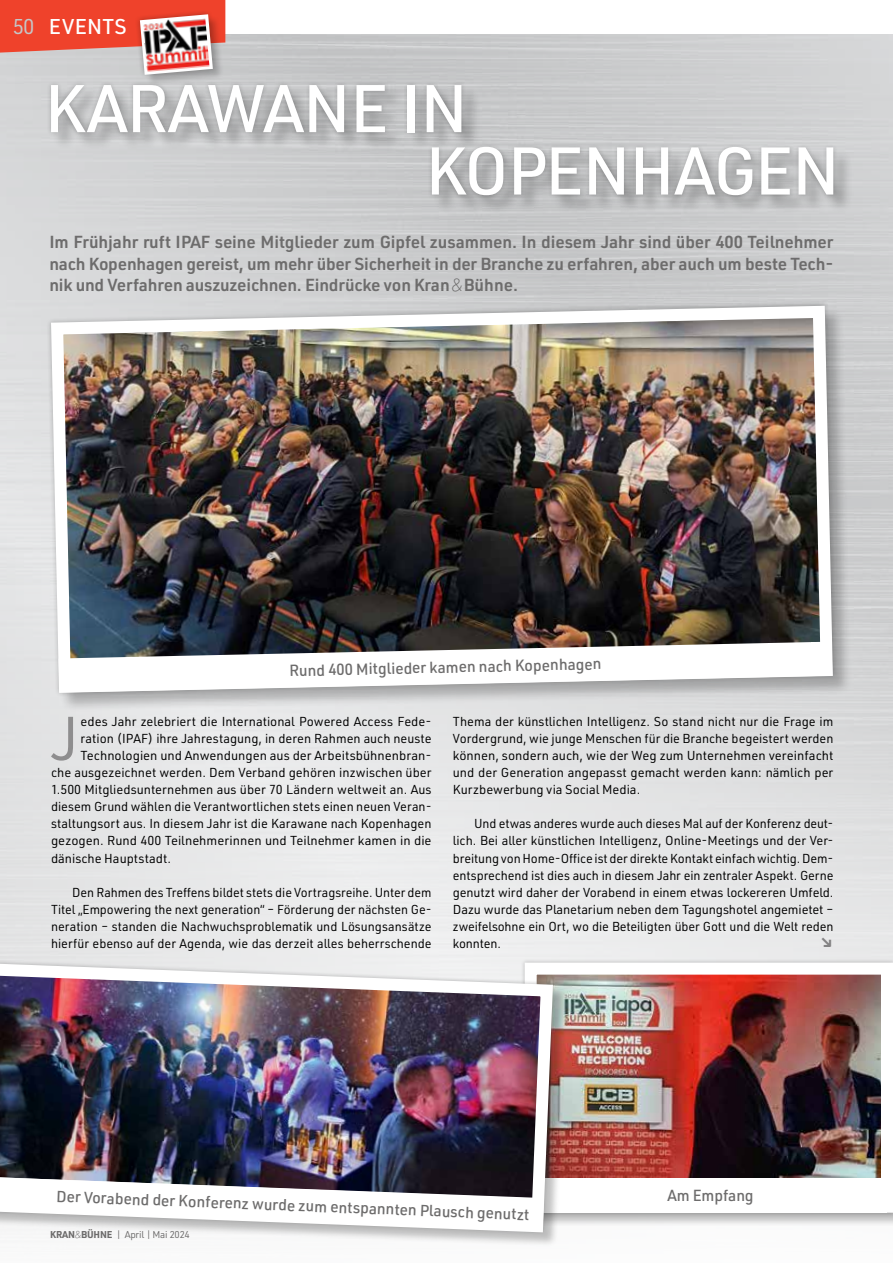
<style>
.page{position:relative;width:893px;height:1263px;background:#fff}
.page>*{position:absolute;margin:0;border:0;box-sizing:border-box;transform-origin:0 0}
.t1{font:500 66px/62.4px "URWDIN";letter-spacing:-.01em;color:#fff}
.t2{font:60.6px "URWDIN";color:#8e8d8e}
.t3{font:500 21px "URWDIN";letter-spacing:.015em;color:#fff}
.t4{font:600 17.1px/21.6px "URWDIN";letter-spacing:-.01em;color:#6d6c6c;text-align:justify}
.t5{font:700 16.5px "URWDIN";color:#838283}
.t6{font:500 15.75px "URWDIN";letter-spacing:-.005em;color:#6d6c6c}
.t7{font:12.75px/17.1px "URWDIN";color:#000;text-align:justify}
.t8{font:9.75px "URWDIN";letter-spacing:-.025em;color:#6d6c6c}
.s1{font-weight:400;color:#c6c6c7}
.s2{font-weight:200}
.s3{font-weight:700}
</style>
<div class="page">
<svg style="left:0;top:0;width:225px;height:81px;background:#e0786a"></svg>
<img style="left:143px;top:15px;width:66px;height:57px">
<div style="left:52px;top:86px;width:801px;height:129px;background:#000;opacity:.25"></div>
<div style="left:46px;top:80px;width:792px;height:120px;background:#000;opacity:.22"></div>
<div style="left:525px;top:963px;width:368px;height:264px;background:#000;opacity:.25"></div>
<div style="left:521px;top:959px;width:372px;height:258px;background:#000;opacity:.22"></div>
<img style="left:568px;top:976px;width:312px;height:202px">
<div style="left:525px;top:963px;width:368px;height:250px;border:12px solid #fff"></div>
<div style="left:525px;top:1178px;width:362px;height:34px;background:#fff"></div>
<div style="left:0;top:964px;width:568px;height:283px;background:#000;opacity:.25"></div>
<img style="left:0;top:957px;width:559px;height:281px">
<svg style="left:0;top:1177px;width:544px;height:54px"></svg>
<div style="left:52px;top:306px;width:800px;height:406px;background:#000;opacity:.25"></div>
<img style="left:45px;top:300px;width:794px;height:399px">
<svg style="left:59px;top:642px;width:773px;height:50px"></svg>
<h3 class="t3" style="left:13px;top:12px;width:115px"><span class="s1">50</span> EVENTS</h3>
<h3 class="t3" style="left:49px;top:12px;width:121px">MASCHINEN</h3>
<h1 class="t1" style="left:425px;top:75px;width:416px;text-indent:-381px">KARAWANE IN<br>KOPENHAGEN</h1>
<p class="t4" style="left:49px;top:230px;width:786px">Im Frühjahr ruft IPAF seine Mitglieder zum Gipfel zusammen. In diesem Jahr sind über 400 Teilnehmer nach Kopenhagen gereist, um mehr über Sicherheit in der Branche zu erfahren, aber auch um beste Tech&shy;nik und Verfahren auszuzeichnen. Eindrücke von Kran<span class="s2">&amp;</span>Bühne.</p>
<p class="t6" style="left:289px;top:659px;width:313px;rotate:-1deg">Rund 400 Mitglieder kamen nach Kopenhagen</p>
<h2 class="t2" style="left:52px;top:698px;width:29px">J</h2>
<p class="t7" style="left:81px;top:712px;width:352px">edes Jahr zelebriert die International Powered Access Fede-</p>
<p class="t7" style="left:81px;top:729px;width:352px">ration (IPAF) ihre Jahrestagung, in deren Rahmen auch neuste</p>
<p class="t7" style="left:81px;top:747px;width:352px">Technologien und Anwendungen aus der Arbeitsbühnenbran-</p>
<p class="t7" style="left:51px;top:764px;width:382px">che ausgezeichnet werden. Dem Verband gehören inzwischen über</p>
<p class="t7" style="left:51px;top:781px;width:382px">1.500 Mitgliedsunternehmen aus über 70 Ländern weltweit an. Aus</p>
<p class="t7" style="left:51px;top:798px;width:382px">diesem Grund wählen die Verantwortlichen stets einen neuen Veran-</p>
<p class="t7" style="left:51px;top:815px;width:382px">staltungsort aus. In diesem Jahr ist die Karawane nach Kopenhagen</p>
<p class="t7" style="left:51px;top:832px;width:382px">gezogen. Rund 400 Teilnehmerinnen und Teilnehmer kamen in die</p>
<p class="t7" style="left:51px;top:849px;width:122px">dänische Hauptstadt.</p>
<p class="t7" style="left:51px;top:883px;width:382px;text-indent:21px">Den Rahmen des Treffens bildet stets die Vortragsreihe. Unter dem Titel „Empowering the next generation“ – Förderung der nächsten Ge&shy;neration – standen die Nachwuchsproblematik und Lösungsansätze hierfür ebenso auf der Agenda, wie das derzeit alles beherrschende</p>
<p class="t7" style="left:453px;top:712px;width:382px">Thema der künstlichen Intelligenz. So stand nicht nur die Frage im Vordergrund, wie junge Menschen für die Branche begeistert werden können, sondern auch, wie der Weg zum Unternehmen vereinfacht und der Generation angepasst gemacht werden kann: nämlich per Kurzbewerbung via Social Media.</p>
<p class="t7" style="left:453px;top:815px;width:382px;text-indent:21px">Und etwas anderes wurde auch dieses Mal auf der Konferenz deut&shy;lich. Bei aller künstlichen Intelligenz, Online-Meetings und der Ver&shy;breitung von Home-Office ist der direkte Kontakt einfach wichtig. Dem&shy;entsprechend ist dies auch in diesem Jahr ein zentraler Aspekt. Gerne genutzt wird daher der Vorabend in einem etwas lockereren Umfeld.<br>Dazu wurde das Planetarium neben dem Tagungshotel angemietet – zweifelsohne ein Ort, wo die Beteiligten über Gott und die Welt reden konnten.</p>
<p class="t5" style="left:820px;top:931px;width:15px">↘</p>
<p class="t6" style="left:57px;top:1186px;width:475px;rotate:2deg">Der Vorabend der Konferenz wurde zum entspannten Plausch genutzt</p>
<p class="t6" style="left:667px;top:1185px;width:88px">Am Empfang</p>
<p class="t8" style="left:50px;top:1228px;width:141px"><span class="s3">KRAN</span><span class="s2">&amp;</span><span class="s3">BÜHNE</span> | April | Mai 2024</p>
</div>
